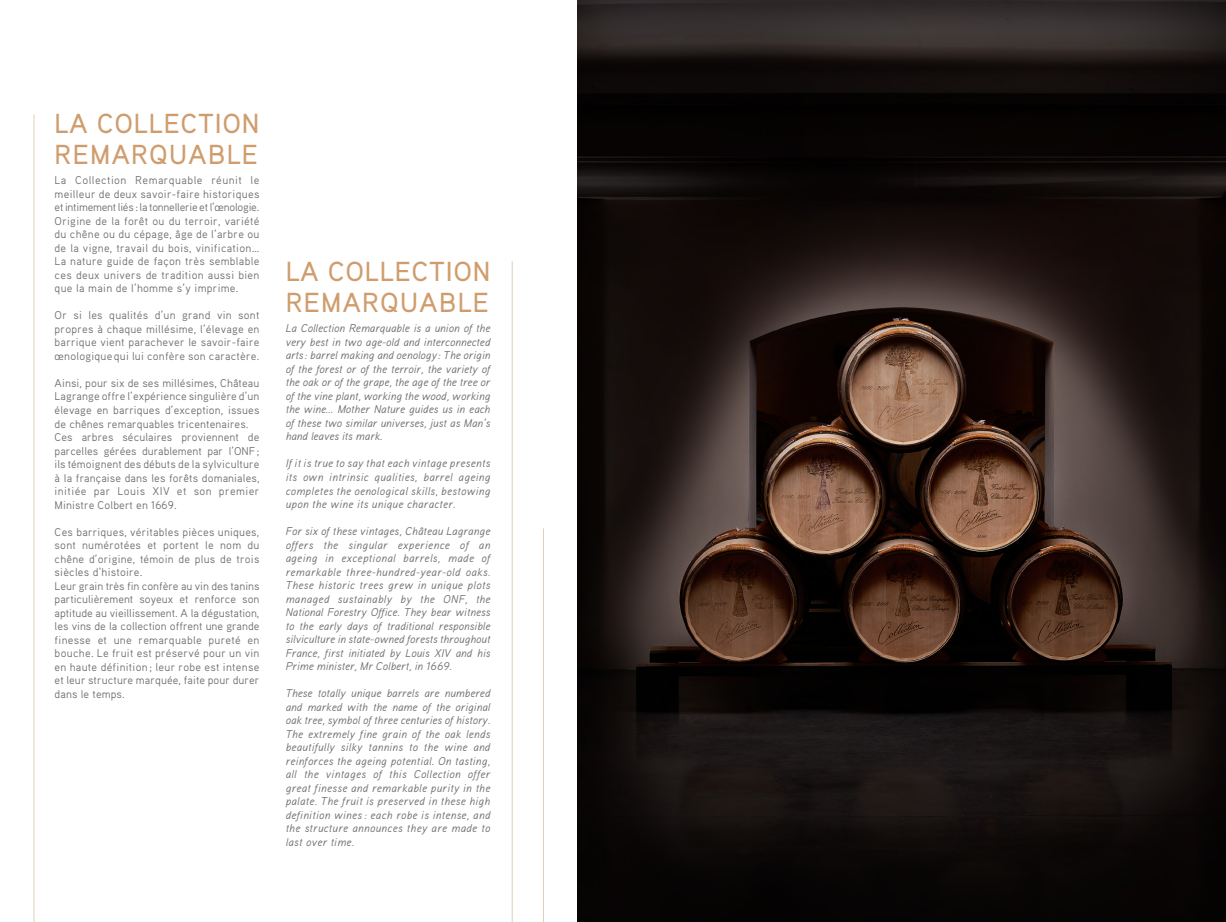
<style>
.page{position:relative;width:1226px;height:922px;background:#fff}
.page>*{position:absolute;margin:0;border:0;box-sizing:border-box;transform-origin:0 0}
.t1{font:500 27.5px/31.2px "Aaux Pro";letter-spacing:.045em;color:#cf9d6d}
.t2{font:italic 11.25px/13.5px "Aaux Pro";letter-spacing:.015em;color:#706f6f;text-align:justify}
.t3{font:11.25px/13.5px "Aaux Pro";letter-spacing:.01em;color:#706f6f;text-align:justify}
</style>
<div class="page">
<img style="left:578px;top:0;width:648px;height:921px">
<hr style="left:34px;top:114px;width:1px;height:807px;background:#decfb9">
<hr style="left:512px;top:261px;width:1px;height:660px;background:#decfb9">
<hr style="left:543px;top:528px;width:1px;height:393px;background:#decfb9">
<h1 class="t1" style="left:55px;top:107px;width:206px">LA COLLECTION<br>REMARQUABLE</h1>
<p class="t3" style="left:55px;top:173px;width:206px">La Collection Remarquable réunit le meilleur de deux savoir-faire historiques et intimement liés : la tonnellerie et l’œnologie.<br>Origine de la forêt ou du terroir, variété du chêne ou du cépage, âge de l’arbre ou de la vigne, travail du bois, vinification… La nature guide de façon très semblable ces deux univers de tradition aussi bien que la main de l’homme s’y imprime.</p>
<p class="t3" style="left:55px;top:308px;width:206px">Or si les qualités d’un grand vin sont propres à chaque millésime, l’élevage en barrique vient parachever le savoir-faire œnologique qui lui confère son caractère.</p>
<p class="t3" style="left:55px;top:376px;width:206px;text-align:left">Ainsi, pour six de ses millésimes, Château Lagrange offre l’expérience singulière d’un élevage en barriques d’exception, issues de chênes remarquables tricentenaires.<br>Ces arbres séculaires proviennent de parcelles gérées durablement par l’ONF; ils témoignent des débuts de la sylviculture à la française dans les forêts domaniales, initiée par Louis XIV et son premier Ministre Colbert en 1669.</p>
<p class="t3" style="left:55px;top:524px;width:206px;text-align:left">Ces barriques, véritables pièces uniques, sont numérotées et portent le nom du chêne d’origine, témoin de plus de trois siècles d’histoire.<br>Leur grain très fin confère au vin des tanins particulièrement soyeux et renforce son aptitude au vieillissement. A la dégustation, les vins de la collection offrent une grande finesse et une remarquable pureté en bouche. Le fruit est préservé pour un vin en haute définition ; leur robe est intense et leur structure marquée, faite pour durer dans le temps.</p>
<h1 class="t1" style="left:286px;top:255px;width:206px">LA COLLECTION<br>REMARQUABLE</h1>
<p class="t2" style="left:286px;top:321px;width:206px">La Collection Remarquable is a union of the very best in two age-old and interconnected arts : barrel making and oenology : The origin of the forest or of the terroir, the variety of the oak or of the grape, the age of the tree or of the vine plant, working the wood, working the wine… Mother Nature guides us in each of these two similar universes, just as Man’s hand leaves its mark.</p>
<p class="t2" style="left:286px;top:456px;width:206px">If it is true to say that each vintage presents its own intrinsic qualities, barrel ageing completes the oenological skills, bestowing upon the wine its unique character.</p>
<p class="t2" style="left:286px;top:524px;width:206px">For six of these vintages, Château Lagrange offers the singular experience of an ageing in exceptional barrels, made of remarkable three-hundred-year-old oaks.<br>These historic trees grew in unique plots managed sustainably by the ONF, the National Forestry Office. They bear witness to the early days of traditional responsible silviculture in state-owned forests throughout France, first initiated by Louis XIV and his Prime minister, Mr Colbert, in 1669.</p>
<p class="t2" style="left:286px;top:686px;width:206px">These totally unique barrels are numbered and marked with the name of the original oak tree, symbol of three centuries of history.<br>The extremely fine grain of the oak lends beautifully silky tannins to the wine and reinforces the ageing potential. On tasting, all the vintages of this Collection offer great finesse and remarkable purity in the palate. The fruit is preserved in these high definition wines : each robe is intense, and the structure announces they are made to last over time.</p>
</div>
